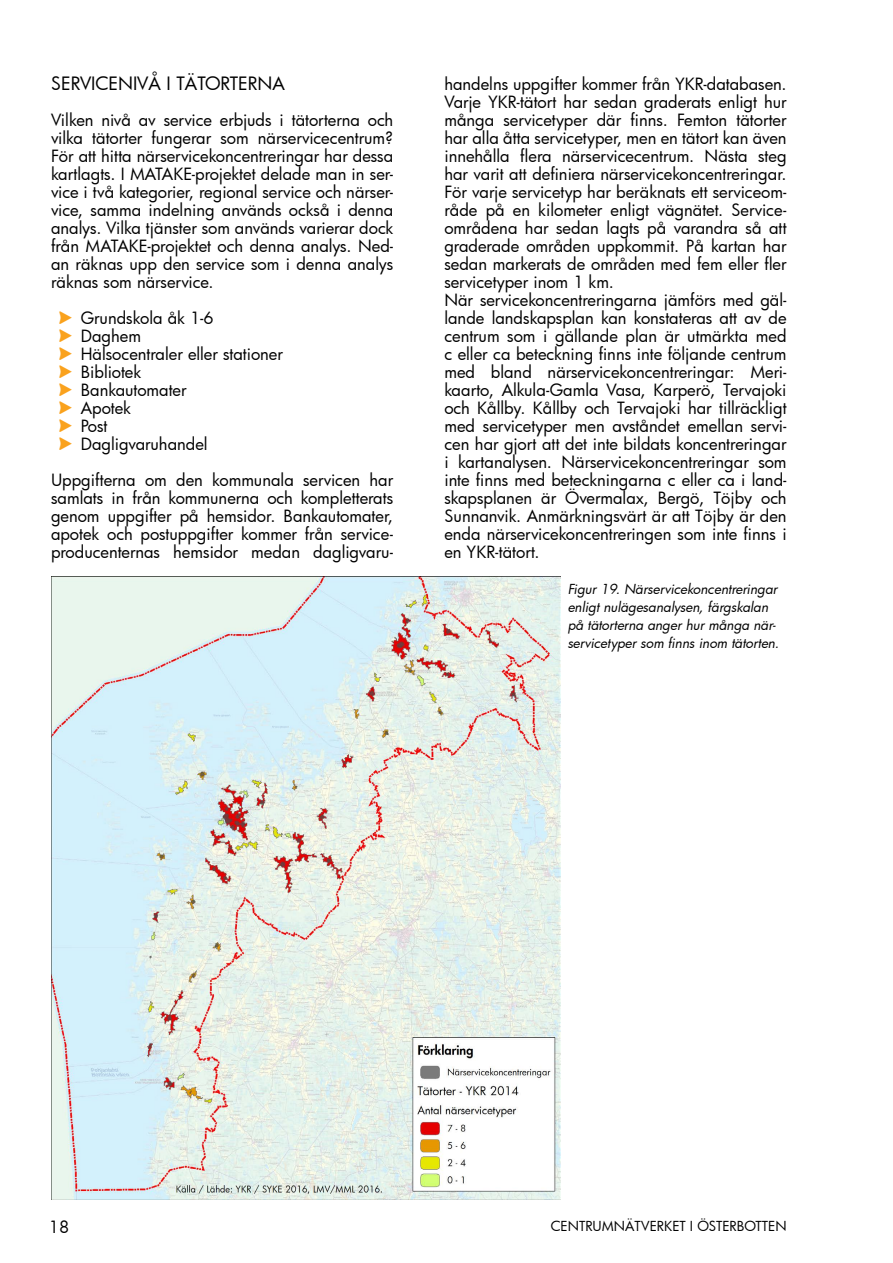
<style>
.page{position:relative;width:893px;height:1263px;background:#fff}
.page>*{position:absolute;margin:0;border:0;box-sizing:border-box;transform-origin:0 0}
.t1{font:18px "Futura";color:#000}
.t2{font:16.5px/18px "Futura";color:#000;text-align:justify}
.t3{font:italic 13.5px/18px "Futura";color:#000}
.t4{font:13.5px "Futura";color:#000}
.s1{font-family:"ESRI Arrowhead";font-size:18px;color:#faa21d}
</style>
<div class="page">
<img style="left:51px;top:576px;width:509px;height:623px">
<p class="t1" style="left:51px;top:71px;width:235px">SERVICENIVÅ I TÄTORTERNA</p>
<p class="t2" style="left:51px;top:111px;width:344px">Vilken nivå av service erbjuds i tätorterna och vilka tätorter fungerar som närservicecentrum?<br>För att hitta närservicekoncentreringar har dessa kartlagts. I MATAKE-projektet delade man in ser&shy;vice i två kategorier, regional service och närser&shy;vice, samma indelning används också i denna analys. Vilka tjänster som används varierar dock från MATAKE-projektet och denna analys. Ned&shy;an räknas upp den service som i denna analys räknas som närservice.</p>
<p class="t2" style="left:60px;top:309px;width:225px;text-align:left"><span class="s1">"</span> Grundskola åk 1-6<br><span class="s1">"</span> Daghem<br><span class="s1">"</span> Hälsocentraler eller stationer <span class="s1">"</span> Bibliotek<br><span class="s1">"</span> Bankautomater<br><span class="s1">"</span> Apotek<br><span class="s1">"</span> Post<br><span class="s1">"</span> Dagligvaruhandel</p>
<p class="t2" style="left:51px;top:471px;width:344px">Uppgifterna om den kommunala servicen har samlats in från kommunerna och kompletterats genom uppgifter på hemsidor. Bankautomater, apotek och postuppgifter kommer från service&shy;producenternas hemsidor medan dagligvaru-</p>
<p class="t2" style="left:444px;top:75px;width:344px;text-align:left">handelns uppgifter kommer från YKR-databasen.<br>Varje YKR-tätort har sedan graderats enligt hur många servicetyper där finns. Femton tätorter har alla åtta servicetyper, men en tätort kan även innehålla flera närservicecentrum. Nästa steg har varit att definiera närservicekoncentreringar.<br>För varje servicetyp har beräknats ett serviceom&shy;råde på en kilometer enligt vägnätet. Service&shy;områdena har sedan lagts på varandra så att graderade områden uppkommit. På kartan har sedan markerats de områden med fem eller fler servicetyper inom 1 km.<br>När servicekoncentreringarna jämförs med gäl&shy;lande landskapsplan kan konstateras att av de centrum som i gällande plan är utmärkta med c eller ca beteckning finns inte följande centrum med bland närservicekoncentreringar: Meri&shy;kaarto, Alkula-Gamla Vasa, Karperö, Tervajoki och Kållby. Kållby och Tervajoki har tillräckligt med servicetyper men avståndet emellan servi&shy;cen har gjort att det inte bildats koncentreringar i kartanalysen. Närservicekoncentreringar som inte finns med beteckningarna c eller ca i land&shy;skapsplanen är Övermalax, Bergö, Töjby och Sunnanvik. Anmärkningsvärt är att Töjby är den enda närservicekoncentreringen som inte finns i en YKR-tätort.</p>
<p class="t3" style="left:568px;top:580px;width:213px">Figur 19. Närservicekoncentreringar enligt nulägesanalysen, färgskalan på tätorterna anger hur många när&shy;servicetyper som finns inom tätorten.</p>
<p class="t2" style="left:49px;top:1217px;width:22px">18</p>
<p class="t4" style="left:551px;top:1216px;width:237px">CENTRUMNÄTVERKET I ÖSTERBOTTEN</p>
</div>
